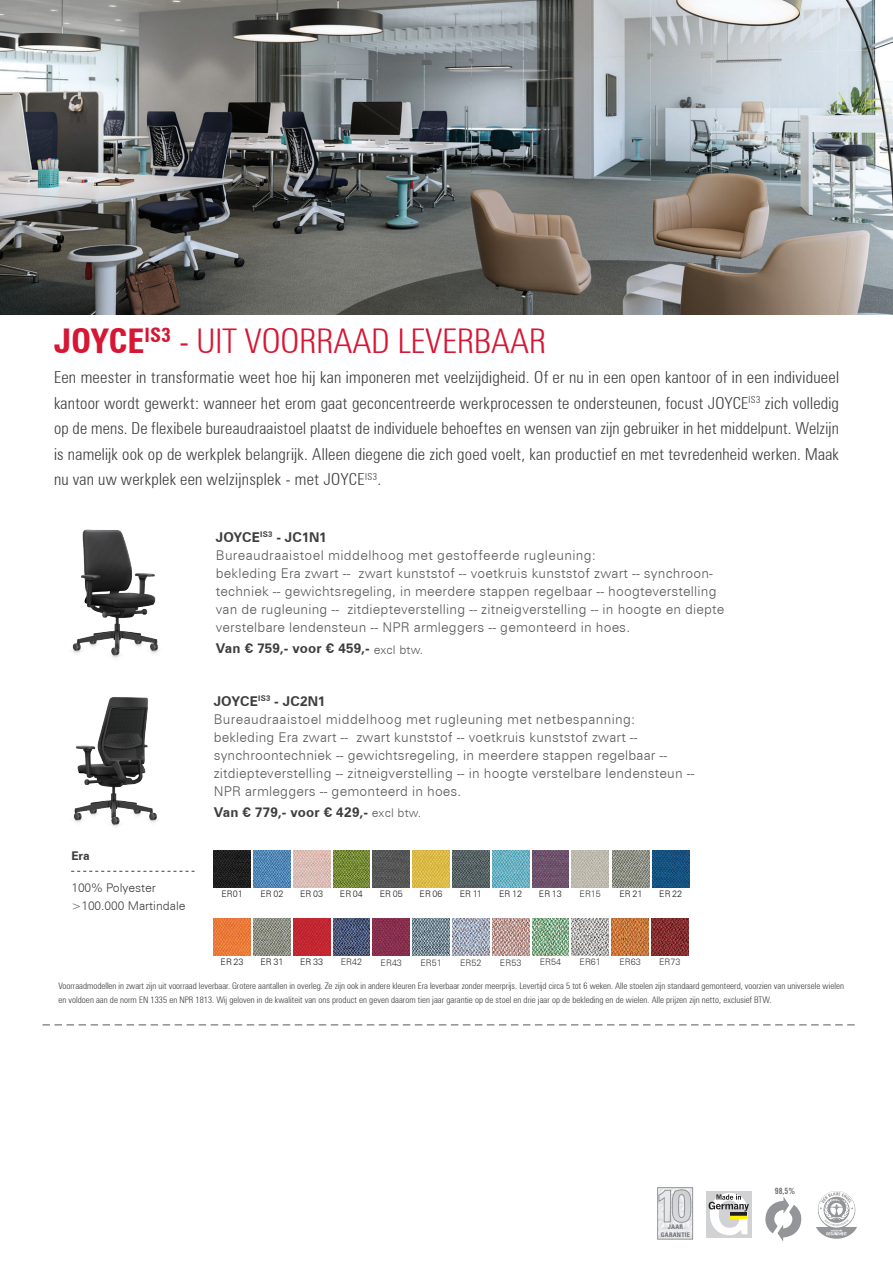
<style>
.page{position:relative;width:893px;height:1263px;background:#fff}
.page>*{position:absolute;margin:0;border:0;box-sizing:border-box;transform-origin:0 0}
.t1{font:300 condensed 34.05px "Zurich BT";color:#d71634}
.t2{font:300 condensed 16.5px/25.5px "Zurich BT";letter-spacing:.02em;color:#3e3e3f;text-align:justify}
.t3{font:300 13.5px/18px "Zurich BT";letter-spacing:.015em;color:#57585a}
.t4{font:700 13.5px "Zurich BT";letter-spacing:.015em;color:#3e3e3f}
.t5{font:300 12px/18px "Zurich BT";color:#3e3e3f}
.t6{font:700 12px "Zurich BT";color:#3e3e3f}
.t7{font:300 condensed 9px/13.5px "Zurich BT";letter-spacing:.005em;color:#3e3e3f}
.t8{font:300 9px "Zurich BT";color:#231f20}
.t9{font:300 9px "Zurich BT";color:#3e3e3f}
.t10{font:8.7px "Trade Gothic LT Std Bd Cn 20";color:#6c6d70}
.t11{font:6.3px/7.6px "Zurich BT Bold Condensed Head";letter-spacing:.04em;color:#6c6d70;text-align:center}
.s1{font-weight:700}
.s2{font-weight:700;color:#3e3e3f}
.s3{font-family:"DIN"}
.s4{font-weight:300;font-size:12px;color:#57585a}
</style>
<div class="page">
<img style="left:0;top:0;width:893px;height:315px">
<svg style="left:43px;top:1025px;width:812px;height:1px"></svg>
<div style="left:707px;top:1191px;width:45px;height:47px;background:#d1d2d4"></div>
<svg style="left:709px;top:1193px;width:40px;height:42px"></svg>
<hr style="left:730px;top:1212px;width:17px;height:3px;background:#231f20">
<svg style="left:765px;top:1197px;width:36px;height:44px"></svg>
<svg style="left:659px;top:1222px;width:32px;height:15px"></svg>
<div style="left:657px;top:1187px;width:36px;height:52px;border:1px solid #939598"></div>
<svg style="left:659px;top:1189px;width:32px;height:33px"></svg>
<svg style="left:816px;top:1191px;width:41px;height:48px"></svg>
<img style="left:72px;top:529px;width:87px;height:129px">
<img style="left:73px;top:697px;width:84px;height:130px">
<svg style="left:71px;top:871px;width:124px;height:1px"></svg>
<img style="left:572px;top:850px;width:37px;height:37px">
<img style="left:572px;top:918px;width:37px;height:37px">
<img style="left:492px;top:918px;width:37px;height:37px">
<img style="left:373px;top:918px;width:37px;height:37px">
<img style="left:333px;top:918px;width:37px;height:37px">
<img style="left:532px;top:918px;width:37px;height:37px">
<img style="left:452px;top:918px;width:37px;height:37px">
<img style="left:612px;top:918px;width:36px;height:37px">
<img style="left:413px;top:918px;width:36px;height:37px">
<img style="left:651px;top:918px;width:37px;height:37px">
<img style="left:413px;top:850px;width:36px;height:37px">
<img style="left:373px;top:850px;width:37px;height:37px">
<img style="left:333px;top:850px;width:37px;height:37px">
<img style="left:293px;top:850px;width:37px;height:37px">
<img style="left:253px;top:850px;width:37px;height:37px">
<img style="left:214px;top:850px;width:36px;height:37px">
<img style="left:214px;top:918px;width:36px;height:37px">
<img style="left:652px;top:850px;width:37px;height:37px">
<img style="left:612px;top:850px;width:37px;height:37px">
<img style="left:532px;top:850px;width:37px;height:37px">
<img style="left:492px;top:850px;width:37px;height:37px">
<img style="left:452px;top:850px;width:37px;height:37px">
<img style="left:293px;top:918px;width:37px;height:37px">
<img style="left:253px;top:918px;width:37px;height:37px">
<h1 class="t1" style="left:54px;top:321px;width:494px"><span class="s1">JOYCE</span><sup>IS3</sup> - UIT VOORRAAD LEVERBAAR</h1>
<p class="t2" style="left:54px;top:365px;width:786px">Een meester in transformatie weet hoe hij kan imponeren met veelzijdigheid. Of er nu in een open kantoor of in een individueel kantoor wordt gewerkt: wanneer het erom gaat geconcentreerde werkprocessen te ondersteunen, focust JOYCE<sup>IS3</sup> zich volledig op de mens. De flexibele bureaudraaistoel plaatst de individuele behoeftes en wensen van zijn gebruiker in het middelpunt. Welzijn is namelijk ook op de werkplek belangrijk. Alleen diegene die zich goed voelt, kan productief en met tevredenheid werken. Maak nu van uw werkplek een welzijnsplek - met JOYCE<sup>IS3</sup>.</p>
<p class="t3" style="left:216px;top:528px;width:510px"><span class="s2">JOYCE</span><sup>IS3</sup> <span class="s2">- JC1N1<br></span>Bureaudraaistoel middelhoog met gestoffeerde rugleuning:<br>bekleding Era zwart -- zwart kunststof -- voetkruis kunststof zwart -- synchroon&shy;techniek -- gewichtsregeling, in meerdere stappen regelbaar -- hoogteverstelling van de rugleuning -- zitdiepteverstelling -- zitneigverstelling -- in hoogte en diepte verstelbare lendensteun -- NPR armleggers -- gemonteerd in hoes.</p>
<p class="t4" style="left:216px;top:640px;width:209px">Van <span class="s3">€</span> 759,- voor <span class="s3">€</span> 459,- <span class="s4">excl btw.</span></p>
<p class="t3" style="left:214px;top:692px;width:482px"><span class="s2">JOYCE</span><sup>IS3</sup> <span class="s2">- JC2N1<br></span>Bureaudraaistoel middelhoog met rugleuning met netbespanning: bekleding Era zwart -- zwart kunststof -- voetkruis kunststof zwart -- synchroontechniek -- gewichtsregeling, in meerdere stappen regelbaar -- zitdiepteverstelling -- zitneigverstelling -- in hoogte verstelbare lendensteun -- NPR armleggers -- gemonteerd in hoes.</p>
<p class="t4" style="left:214px;top:804px;width:209px">Van <span class="s3">€</span> 779,- voor <span class="s3">€</span> 429,- <span class="s4">excl btw.</span></p>
<p class="t6" style="left:71px;top:848px;width:20px">Era</p>
<p class="t5" style="left:71px;top:879px;width:116px">100% Polyester &gt;100.000 Martindale</p>
<p class="t9" style="left:580px;top:888px;width:23px">ER15</p>
<p class="t8" style="left:221px;top:888px;width:23px">ER01</p>
<p class="t8" style="left:260px;top:888px;width:24px">ER 02</p>
<p class="t8" style="left:300px;top:888px;width:24px">ER 03</p>
<p class="t8" style="left:340px;top:888px;width:24px">ER 04</p>
<p class="t8" style="left:380px;top:888px;width:24px">ER 05</p>
<p class="t8" style="left:420px;top:888px;width:24px">ER 06</p>
<p class="t8" style="left:460px;top:888px;width:24px">ER 11</p>
<p class="t8" style="left:499px;top:888px;width:24px">ER 12</p>
<p class="t8" style="left:539px;top:888px;width:24px">ER 13</p>
<p class="t8" style="left:619px;top:888px;width:24px">ER 21</p>
<p class="t8" style="left:659px;top:888px;width:24px">ER 22</p>
<p class="t8" style="left:221px;top:956px;width:24px">ER 23</p>
<p class="t8" style="left:260px;top:956px;width:24px">ER 31</p>
<p class="t8" style="left:300px;top:956px;width:24px">ER 33</p>
<p class="t9" style="left:341px;top:956px;width:23px">ER42</p>
<p class="t9" style="left:381px;top:957px;width:23px">ER43</p>
<p class="t9" style="left:420px;top:957px;width:23px">ER51</p>
<p class="t9" style="left:460px;top:957px;width:23px">ER52</p>
<p class="t9" style="left:500px;top:957px;width:23px">ER53</p>
<p class="t9" style="left:540px;top:956px;width:23px">ER54</p>
<p class="t9" style="left:580px;top:956px;width:23px">ER61</p>
<p class="t9" style="left:619px;top:956px;width:23px">ER63</p>
<p class="t9" style="left:659px;top:956px;width:23px">ER73</p>
<p class="t7" style="left:58px;top:979px;width:787px">Voorraadmodellen in zwart zijn uit voorraad leverbaar. Grotere aantallen in overleg. Ze zijn ook in andere kleuren Era leverbaar zonder meerprijs. Levertijd circa 5 tot 6 weken. Alle stoelen zijn standaard gemonteerd, voorzien van universele wielen en voldoen aan de norm EN 1335 en NPR 1813. Wij geloven in de kwaliteit van ons product en geven daarom tien jaar garantie op de stoel en drie jaar op de bekleding en de wielen. Alle prijzen zijn netto, exclusief BTW.</p>
<p class="t11" style="left:661px;top:1223px;width:31px">JAAR<br>GARANTIE</p>
<p class="t10" style="left:775px;top:1185px;width:22px">98,5%</p>
</div>
